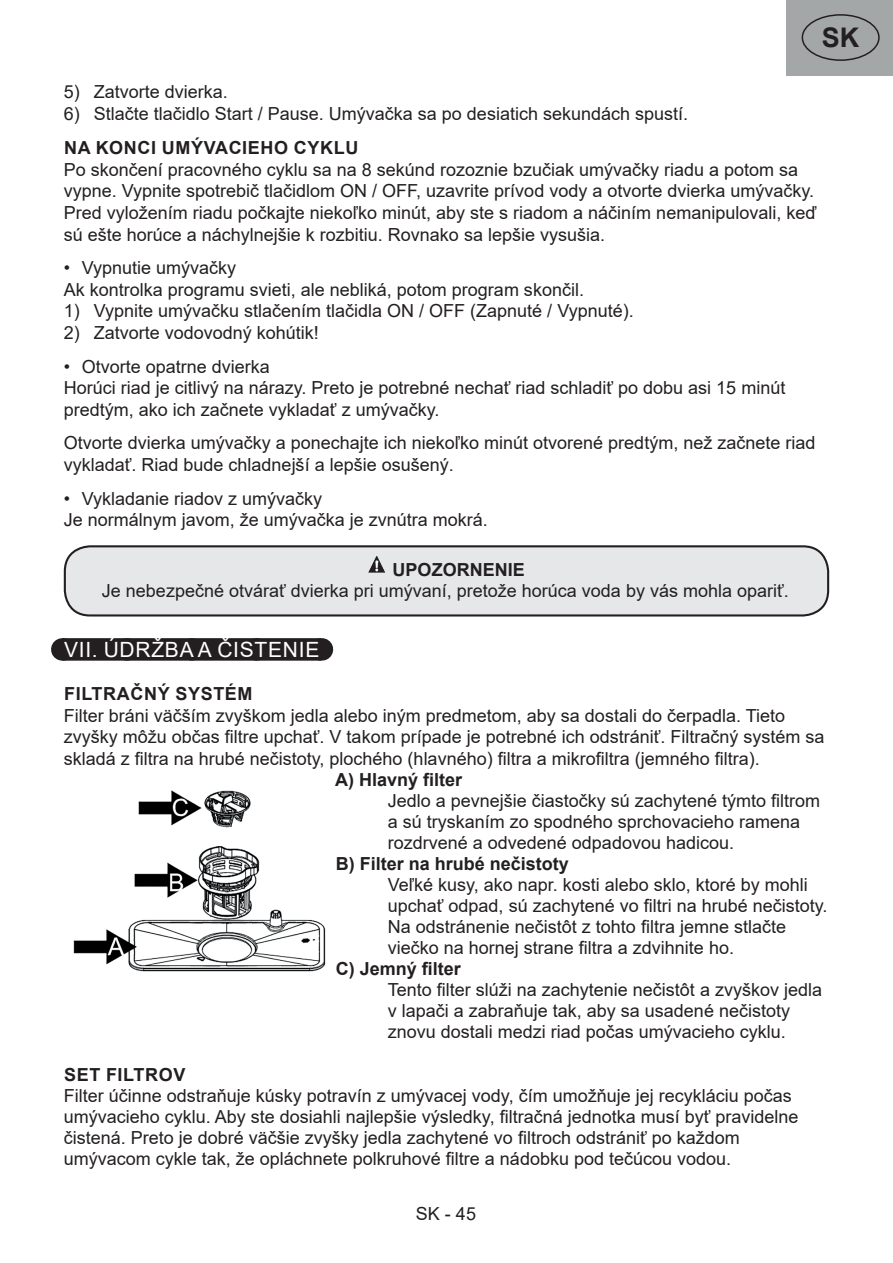
<style>
.page{position:relative;width:893px;height:1263px;background:#fff}
.page>*{position:absolute;margin:0;border:0;box-sizing:border-box;transform-origin:0 0}
.t1{font:700 27px "Arial";color:#231f20}
.t2{font:21px "Arial";letter-spacing:.035em;color:#fff}
.t3{font:18px/21.6px "Arial";color:#231f20}
.t4{font:700 18px "Arial";color:#231f20}
.t5{font:700 18px "Arial";letter-spacing:.035em;color:#231f20}
</style>
<div class="page">
<div style="left:787px;top:0;width:106px;height:75px;background:#a4a7a7"></div>
<div style="left:802px;top:14px;width:78px;height:47px;border:2px solid #231f20;border-radius:50%"></div>
<div style="left:62px;top:638px;width:259px;height:23px;background:#231f20"></div>
<svg style="left:127px;top:638px;width:162px;height:23px"></svg>
<svg style="left:321px;top:638px;width:1px;height:23px"></svg>
<div style="left:65px;top:546px;width:763px;height:69px;background:#e6e7e9;border-radius:25px"></div>
<img style="left:368px;top:556px;width:18px;height:17px">
<div style="left:64px;top:545px;width:765px;height:71px;border:2px solid #231f20;border-radius:25px"></div>
<img style="left:73px;top:790px;width:253px;height:182px">
<h1 class="t1" style="left:822px;top:18px;width:39px">SK</h1>
<p class="t3" style="left:64px;top:81px;width:166px">5) Zatvorte dvierka.</p>
<p class="t3" style="left:64px;top:103px;width:626px">6) Stlačte tlačidlo Start / Pause. Umývačka sa po desiatich sekundách spustí.</p>
<p class="t5" style="left:64px;top:135px;width:296px">NA KONCI UMÝVACIEHO CYKLU</p>
<p class="t3" style="left:64px;top:158px;width:754px">Po skončení pracovného cyklu sa na 8 sekúnd rozoznie bzučiak umývačky riadu a potom sa vypne. Vypnite spotrebič tlačidlom ON / OFF, uzavrite prívod vody a otvorte dvierka umývačky.<br>Pred vyložením riadu počkajte niekoľko minút, aby ste s riadom a náčiním nemanipulovali, keď sú ešte horúce a náchylnejšie k rozbitiu. Rovnako sa lepšie vysušia.</p>
<p class="t3" style="left:64px;top:257px;width:522px">• Vypnutie umývačky<br>Ak kontrolka programu svieti, ale nebliká, potom program skončil.</p>
<p class="t3" style="left:64px;top:300px;width:571px">1) Vypnite umývačku stlačením tlačidla ON / OFF (Zapnuté / Vypnuté).</p>
<p class="t3" style="left:64px;top:322px;width:257px">2) Zatvorte vodovodný kohútik!</p>
<p class="t3" style="left:64px;top:355px;width:723px">• Otvorte opatrne dvierka<br>Horúci riad je citlivý na nárazy. Preto je potrebné nechať riad schladiť po dobu asi 15 minút predtým, ako ich začnete vykladať z umývačky.</p>
<p class="t3" style="left:64px;top:432px;width:753px">Otvorte dvierka umývačky a ponechajte ich niekoľko minút otvorené predtým, než začnete riad vykladať. Riad bude chladnejší a lepšie osušený.</p>
<p class="t3" style="left:64px;top:487px;width:426px">• Vykladanie riadov z umývačky<br>Je normálnym javom, že umývačka je zvnútra mokrá.</p>
<p class="t4" style="left:393px;top:556px;width:134px">UPOZORNENIE</p>
<p class="t3" style="left:102px;top:580px;width:688px">Je nebezpečné otvárať dvierka pri umývaní, pretože horúca voda by vás mohla opariť.</p>
<p class="t2" style="left:64px;top:635px;width:257px">VII. ÚDRŽBA A ČISTENIE</p>
<p class="t5" style="left:64px;top:681px;width:190px">FILTRAČNÝ SYSTÉM</p>
<p class="t3" style="left:64px;top:704px;width:762px">Filter bráni väčším zvyškom jedla alebo iným predmetom, aby sa dostali do čerpadla. Tieto zvyšky môžu občas filtre upchať. V takom prípade je potrebné ich odstrániť. Filtračný systém sa skladá z filtra na hrubé nečistoty, plochého (hlavného) filtra a mikrofiltra (jemného filtra).</p>
<p class="t4" style="left:335px;top:767px;width:129px">A) Hlavný filter</p>
<p class="t3" style="left:388px;top:790px;width:434px;line-height:21px">Jedlo a pevnejšie čiastočky sú zachytené týmto filtrom a sú tryskaním zo spodného sprchovacieho ramena rozdrvené a odvedené odpadovou hadicou.</p>
<p class="t4" style="left:336px;top:851px;width:235px">B) Filter na hrubé nečistoty</p>
<p class="t3" style="left:388px;top:874px;width:441px;line-height:21px">Veľké kusy, ako napr. kosti alebo sklo, ktoré by mohli upchať odpad, sú zachytené vo filtri na hrubé nečistoty.<br>Na odstránenie nečistôt z tohto filtra jemne stlačte viečko na hornej strane filtra a zdvihnite ho.</p>
<p class="t4" style="left:336px;top:956px;width:127px">C) Jemný filter</p>
<p class="t3" style="left:388px;top:979px;width:436px;line-height:21px">Tento filter slúži na zachytenie nečistôt a zvyškov jedla v lapači a zabraňuje tak, aby sa usadené nečistoty znovu dostali medzi riad počas umývacieho cyklu.</p>
<p class="t5" style="left:64px;top:1062px;width:123px">SET FILTROV</p>
<p class="t3" style="left:64px;top:1085px;width:736px;line-height:21px">Filter účinne odstraňuje kúsky potravín z umývacej vody, čím umožňuje jej recykláciu počas umývacieho cyklu. Aby ste dosiahli najlepšie výsledky, filtračná jednotka musí byť pravidelne čistená. Preto je dobré väčšie zvyšky jedla zachytené vo filtroch odstrániť po každom umývacom cykle tak, že opláchnete polkruhové filtre a nádobku pod tečúcou vodou.</p>
<p class="t3" style="left:416px;top:1203px;width:62px">SK - 45</p>
</div>
